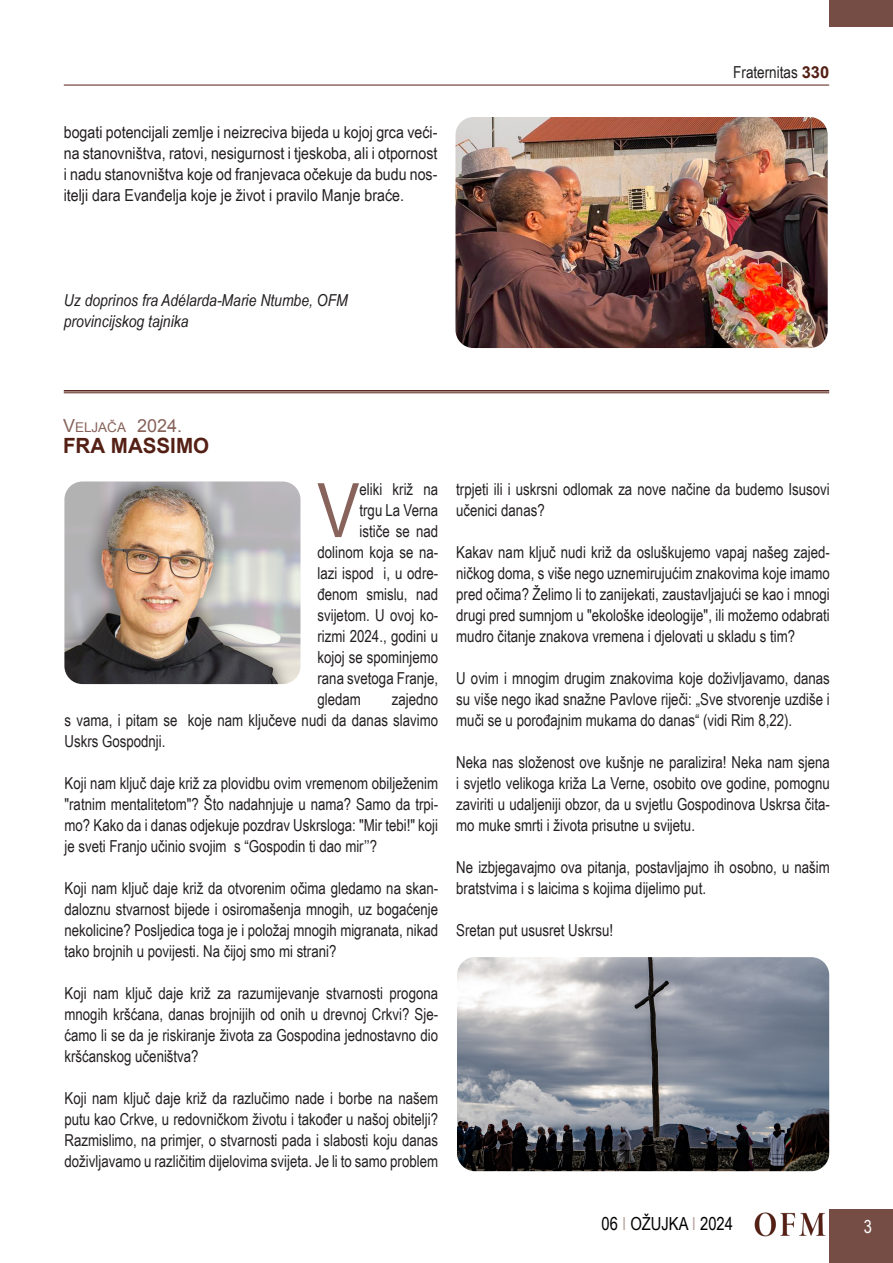
<style>
.page{position:relative;width:893px;height:1263px;background:#fff}
.page>*{position:absolute;margin:0;border:0;box-sizing:border-box;transform-origin:0 0}
.Testo_normal{font:75.15px "Arial Narrow";color:#87635b}
.Titolo{font:700 21px "Arial";color:#542015}
.t1{font:18px "Arial Narrow";color:#000}
.Titolo_piccolo{font:18px "Arial";color:#87635b}
.t2{font:18px "Arial Narrow";color:#fff}
.Testo_normal-2{font:16.5px/21px "Arial Narrow";color:#231f20;text-align:justify}
.Testo_normal-3{font:16.5px/21px "Arial Narrow";color:#231f20;text-align:justify;scale:1.05 1}
.Testo_sinEspacio{font:italic 16.5px "Arial Narrow";color:#231f20}
.s1{font-family:"Arial";font-weight:700;color:#542015}
.s2{font-size:13.5px}
.s3{color:#bba6a1}
</style>
<div class="page">
<div style="left:829px;top:1209px;width:64px;height:54px;background:#764d44"></div>
<hr style="left:64px;top:85px;width:765px;height:1px;background:#542015">
<div style="left:829px;top:0;width:64px;height:27px;background:#764d44"></div>
<img style="left:755px;top:1212px;width:71px;height:24px">
<img style="left:455px;top:117px;width:373px;height:231px">
<hr style="left:64px;top:390px;width:765px;height:2px;background:#542015">
<hr style="left:64px;top:392px;width:765px;height:1px;background:#542015">
<img style="left:64px;top:481px;width:236px;height:203px">
<img style="left:457px;top:957px;width:372px;height:214px">
<p class="Testo_normal-3" style="left:64px;top:121px;width:357px">bogati potencijali zemlje i neizreciva bijeda u kojoj grca veći&shy;na stanovništva, ratovi, nesigurnost i tjeskoba, ali i otpornost i nadu stanovništva koje od franjevaca očekuje da budu nos&shy;itelji dara Evanđelja koje je život i pravilo Manje braće.</p>
<p class="Testo_normal-2" style="left:733px;top:61px;width:97px">Fraternitas <span class="s1">330</span></p>
<p class="Testo_sinEspacio" style="left:64px;top:289px;width:286px">Uz doprinos fra Adélarda-Marie Ntumbe, OFM</p>
<p class="Testo_sinEspacio" style="left:64px;top:310px;width:126px">provincijskog tajnika</p>
<p class="Titolo_piccolo" style="left:63px;top:414px;width:121px">V<span class="s2">ELJAČA</span> 2024.</p>
<p class="Titolo" style="left:63px;top:432px;width:148px">FRA MASSIMO</p>
<p class="Testo_normal" style="left:317px;top:455px;width:44px">V</p>
<p class="Testo_normal-2" style="left:360px;top:478px;width:80px">eliki križ na</p>
<p class="Testo_normal-2" style="left:360px;top:499px;width:80px">trgu La Verna</p>
<p class="Testo_normal-2" style="left:360px;top:520px;width:80px">ističe se nad</p>
<p class="Testo_normal-2" style="left:317px;top:541px;width:122px">dolinom koja se na-</p>
<p class="Testo_normal-2" style="left:317px;top:562px;width:122px">lazi ispod i, u odre-</p>
<p class="Testo_normal-2" style="left:317px;top:583px;width:122px">đenom smislu, nad</p>
<p class="Testo_normal-2" style="left:317px;top:604px;width:122px">svijetom. U ovoj ko-</p>
<p class="Testo_normal-2" style="left:317px;top:625px;width:122px">rizmi 2024., godini u</p>
<p class="Testo_normal-2" style="left:317px;top:646px;width:122px">kojoj se spominjemo</p>
<p class="Testo_normal-2" style="left:317px;top:667px;width:122px">rana svetoga Franje,</p>
<p class="Testo_normal-2" style="left:317px;top:688px;width:45px">gledam</p>
<p class="Testo_normal-2" style="left:65px;top:688px;width:375px;text-indent:327px">zajedno s vama, i pitam se koje nam ključeve nudi da danas slavimo Uskrs Gospodnji.</p>
<p class="Testo_normal-2" style="left:65px;top:772px;width:375px">Koji nam ključ daje križ za plovidbu ovim vremenom obilježenim "ratnim mentalitetom"? Što nadahnjuje u nama? Samo da trpi&shy;mo? Kako da i danas odjekuje pozdrav Uskrsloga: "Mir tebi!" koji je sveti Franjo učinio svojim s “Gospodin ti dao mir’’?</p>
<p class="Testo_normal-2" style="left:65px;top:877px;width:375px">Koji nam ključ daje križ da otvorenim očima gledamo na skan&shy;daloznu stvarnost bijede i osiromašenja mnogih, uz bogaćenje nekolicine? Posljedica toga je i položaj mnogih migranata, nikad tako brojnih u povijesti. Na čijoj smo mi strani?</p>
<p class="Testo_normal-2" style="left:65px;top:982px;width:375px">Koji nam ključ daje križ za razumijevanje stvarnosti progona mnogih kršćana, danas brojnijih od onih u drevnoj Crkvi? Sje&shy;ćamo li se da je riskiranje života za Gospodina jednostavno dio kršćanskog učeništva?</p>
<p class="Testo_normal-2" style="left:65px;top:1087px;width:375px">Koji nam ključ daje križ da razlučimo nade i borbe na našem putu kao Crkve, u redovničkom životu i također u našoj obitelji?<br>Razmislimo, na primjer, o stvarnosti pada i slabosti koju danas doživljavamo u različitim dijelovima svijeta. Je li to samo problem</p>
<p class="Testo_normal-2" style="left:456px;top:478px;width:375px">trpjeti ili i uskrsni odlomak za nove načine da budemo Isusovi učenici danas?</p>
<p class="Testo_normal-2" style="left:456px;top:541px;width:375px">Kakav nam ključ nudi križ da osluškujemo vapaj našeg zajed&shy;ničkog doma, s više nego uznemirujućim znakovima koje imamo pred očima? Želimo li to zanijekati, zaustavljajući se kao i mnogi drugi pred sumnjom u "ekološke ideologije", ili možemo odabrati mudro čitanje znakova vremena i djelovati u skladu s tim?</p>
<p class="Testo_normal-2" style="left:456px;top:667px;width:375px">U ovim i mnogim drugim znakovima koje doživljavamo, danas su više nego ikad snažne Pavlove riječi: „Sve stvorenje uzdiše i muči se u porođajnim mukama do danas“ (vidi Rim 8,22).</p>
<p class="Testo_normal-2" style="left:456px;top:751px;width:375px">Neka nas složenost ove kušnje ne paralizira! Neka nam sjena i svjetlo velikoga križa La Verne, osobito ove godine, pomognu zaviriti u udaljeniji obzor, da u svjetlu Gospodinova Uskrsa čita&shy;mo muke smrti i života prisutne u svijetu.</p>
<p class="Testo_normal-2" style="left:456px;top:856px;width:375px">Ne izbjegavajmo ova pitanja, postavljajmo ih osobno, u našim bratstvima i s laicima s kojima dijelimo put.</p>
<p class="Testo_normal-2" style="left:456px;top:919px;width:158px">Sretan put ususret Uskrsu!</p>
<p class="t1" style="left:602px;top:1210px;width:133px">06 <span class="s3">I</span> OŽUJKA <span class="s3">I</span> 2024</p>
<p class="t2" style="left:864px;top:1213px;width:10px">3</p>
</div>
